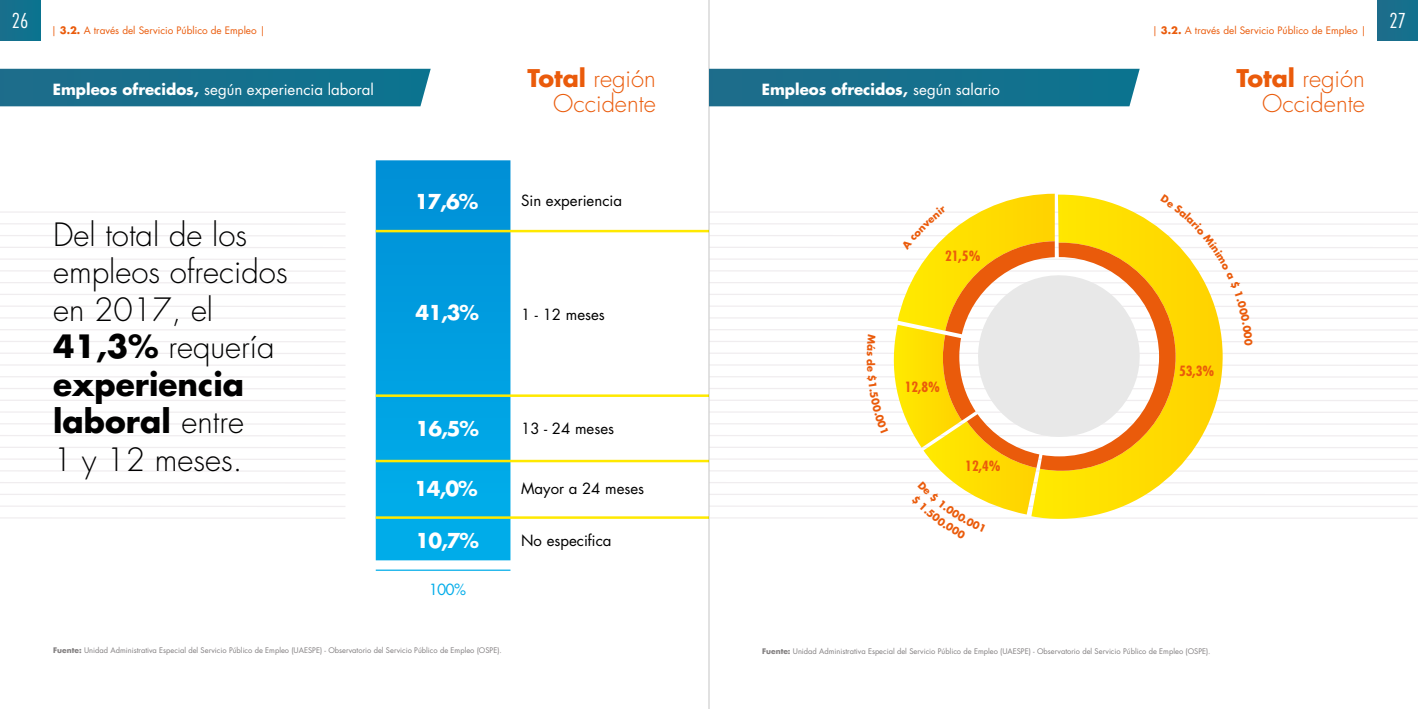
<style>
.page{position:relative;width:1418px;height:709px;background:#fff}
.page>*{position:absolute;margin:0;border:0;box-sizing:border-box;transform-origin:0 0}
.t1{font:300 31.25px/37.5px "Futura Std";color:#000}
.t2{font:300 23.75px/25px "Futura Std";color:#ea5b0b;text-align:right}
.t3{font:700 20px "Futura Std";letter-spacing:-.05em;color:#fff}
.t4{font:300 condensed 20px "Futura Std";color:#fff}
.t5{font:15px "Futura Std";color:#000}
.t6{font:15px "Futura Std";color:#fff}
.t7{font:700 15px "Futura Std";color:#fff}
.t8{font:15px "Futura Std";color:#00ace9}
.t9{font:700 condensed 13.75px "Futura Std";color:#ea5b0b}
.t10{font:10px "Futura Std";color:#ea5b0b}
.t11{font:7.5px "Futura Std";color:#827f80}
.s1{font-weight:700}
.s2{font-weight:400}
</style>
<div class="page">
<svg style="left:0;top:69px;width:431px;height:37px;background:#18718e"></svg>
<svg style="left:709px;top:69px;width:430px;height:37px;background:#17718e"></svg>
<hr style="left:709px;top:211px;width:708px;height:2px;background:#f0edef">
<hr style="left:709px;top:223px;width:708px;height:2px;background:#f0edef">
<hr style="left:709px;top:235px;width:708px;height:1px;background:#f0edef">
<hr style="left:709px;top:247px;width:708px;height:1px;background:#f0edef">
<hr style="left:709px;top:258px;width:708px;height:2px;background:#f0edef">
<hr style="left:709px;top:270px;width:708px;height:2px;background:#f0edef">
<hr style="left:709px;top:282px;width:708px;height:1px;background:#f0edef">
<hr style="left:709px;top:294px;width:708px;height:1px;background:#f0edef">
<hr style="left:709px;top:305px;width:708px;height:2px;background:#f0edef">
<hr style="left:709px;top:317px;width:708px;height:2px;background:#f0edef">
<hr style="left:709px;top:329px;width:708px;height:1px;background:#f0edef">
<hr style="left:709px;top:341px;width:708px;height:1px;background:#f0edef">
<hr style="left:709px;top:352px;width:708px;height:2px;background:#f0edef">
<hr style="left:709px;top:364px;width:708px;height:2px;background:#f0edef">
<hr style="left:709px;top:376px;width:708px;height:1px;background:#f0edef">
<hr style="left:709px;top:388px;width:708px;height:1px;background:#f0edef">
<hr style="left:709px;top:399px;width:708px;height:2px;background:#f0edef">
<hr style="left:709px;top:411px;width:708px;height:2px;background:#f0edef">
<hr style="left:709px;top:423px;width:708px;height:2px;background:#f0edef">
<hr style="left:709px;top:435px;width:708px;height:1px;background:#f0edef">
<hr style="left:709px;top:446px;width:708px;height:2px;background:#f0edef">
<hr style="left:709px;top:458px;width:708px;height:2px;background:#f0edef">
<hr style="left:709px;top:470px;width:708px;height:2px;background:#f0edef">
<hr style="left:709px;top:482px;width:708px;height:1px;background:#f0edef">
<hr style="left:709px;top:494px;width:708px;height:1px;background:#f0edef">
<hr style="left:709px;top:505px;width:708px;height:2px;background:#f0edef">
<hr style="left:709px;top:517px;width:708px;height:2px;background:#f0edef">
<svg style="left:376px;top:160px;width:134px;height:400px;background:#009fe0"></svg>
<hr style="left:376px;top:569px;width:134px;height:2px;background:#00ace9">
<hr style="left:376px;top:230px;width:333px;height:2px;background:#ffe900">
<hr style="left:376px;top:394px;width:333px;height:3px;background:#ffe900">
<hr style="left:376px;top:460px;width:333px;height:2px;background:#ffe900">
<hr style="left:376px;top:516px;width:333px;height:3px;background:#ffe900">
<hr style="left:0;top:211px;width:345px;height:2px;background:#f0edef">
<hr style="left:0;top:223px;width:345px;height:2px;background:#f0edef">
<hr style="left:0;top:235px;width:345px;height:1px;background:#f0edef">
<hr style="left:0;top:247px;width:345px;height:1px;background:#f0edef">
<hr style="left:0;top:258px;width:345px;height:2px;background:#f0edef">
<hr style="left:0;top:270px;width:345px;height:2px;background:#f0edef">
<hr style="left:0;top:282px;width:345px;height:1px;background:#f0edef">
<hr style="left:0;top:294px;width:345px;height:1px;background:#f0edef">
<hr style="left:0;top:305px;width:345px;height:2px;background:#f0edef">
<hr style="left:0;top:317px;width:345px;height:2px;background:#f0edef">
<hr style="left:0;top:329px;width:345px;height:1px;background:#f0edef">
<hr style="left:0;top:341px;width:345px;height:1px;background:#f0edef">
<hr style="left:0;top:352px;width:345px;height:2px;background:#f0edef">
<hr style="left:0;top:364px;width:345px;height:2px;background:#f0edef">
<hr style="left:0;top:376px;width:345px;height:1px;background:#f0edef">
<hr style="left:0;top:388px;width:345px;height:1px;background:#f0edef">
<hr style="left:0;top:399px;width:345px;height:2px;background:#f0edef">
<hr style="left:0;top:411px;width:345px;height:2px;background:#f0edef">
<hr style="left:0;top:423px;width:345px;height:2px;background:#f0edef">
<hr style="left:0;top:435px;width:345px;height:1px;background:#f0edef">
<hr style="left:0;top:446px;width:345px;height:2px;background:#f0edef">
<hr style="left:0;top:458px;width:345px;height:2px;background:#f0edef">
<hr style="left:0;top:470px;width:345px;height:2px;background:#f0edef">
<hr style="left:0;top:482px;width:345px;height:1px;background:#f0edef">
<hr style="left:0;top:494px;width:345px;height:1px;background:#f0edef">
<hr style="left:0;top:505px;width:345px;height:2px;background:#f0edef">
<hr style="left:0;top:517px;width:345px;height:2px;background:#f0edef">
<div style="left:0;top:0;width:40px;height:40px;background:#12718e"></div>
<div style="left:1377px;top:0;width:40px;height:40px;background:#186f8c"></div>
<hr style="left:708px;top:0;width:1px;height:709px;background:#d0d0d0">
<svg style="left:866px;top:194px;width:386px;height:325px"></svg>
<h3 class="t4" style="left:12px;top:9px;width:18px">26</h3>
<h3 class="t4" style="left:1389px;top:9px;width:18px">27</h3>
<h3 class="t10" style="left:51px;top:24px;width:216px">| <span class="s1">3.2.</span> A través del Servicio Público de Empleo |</h3>
<h3 class="t10" style="left:1152px;top:24px;width:216px">| <span class="s1">3.2.</span> A través del Servicio Público de Empleo |</h3>
<h3 class="t6" style="left:53px;top:80px;width:323px"><span class="s1">Empleos ofrecidos,</span> según experiencia laboral</h3>
<h1 class="t1" style="left:53px;top:217px;width:236px">Del total de los empleos ofrecidos en 2017, el<br><span class="s1">41,3%</span> requería <span class="s1">experiencia laboral</span> entre<br>1 y 12 meses.</h1>
<h2 class="t2" style="left:527px;top:67px;width:130px"><span class="s1">Total</span> región<br>Occidente</h2>
<h2 class="t2" style="left:1236px;top:67px;width:130px"><span class="s1">Total</span> región<br>Occidente</h2>
<h3 class="t7" style="left:761px;top:80px;width:240px">Empleos ofrecidos, <span class="s2">según salario</span></h3>
<h3 class="t3" style="left:415px;top:188px;width:65px">17,6%</h3>
<h3 class="t5" style="left:521px;top:191px;width:102px">Sin experiencia</h3>
<h3 class="t3" style="left:415px;top:299px;width:65px">41,3%</h3>
<h3 class="t5" style="left:521px;top:305px;width:85px">1 - 12 meses</h3>
<h3 class="t3" style="left:415px;top:415px;width:65px">16,5%</h3>
<h3 class="t5" style="left:521px;top:419px;width:94px">13 - 24 meses</h3>
<h3 class="t3" style="left:414px;top:475px;width:65px">14,0%</h3>
<h3 class="t3" style="left:415px;top:527px;width:65px">10,7%</h3>
<h3 class="t8" style="left:428px;top:580px;width:39px">100%</h3>
<h3 class="t5" style="left:521px;top:479px;width:125px">Mayor a 24 meses</h3>
<h3 class="t5" style="left:521px;top:530px;width:92px">No especifica</h3>
<h3 class="t9" style="left:945px;top:247px;width:37px">21,5%</h3>
<h3 class="t9" style="left:904px;top:378px;width:37px">12,8%</h3>
<h3 class="t9" style="left:965px;top:457px;width:37px">12,4%</h3>
<h3 class="t9" style="left:1179px;top:363px;width:37px">53,3%</h3>
<p class="t11" style="left:53px;top:645px;width:450px"><span class="s1">Fuente:</span> Unidad Administrativa Especial del Servicio Público de Empleo (UAESPE) - Observatorio del Servicio Público de Empleo (OSPE).</p>
<p class="t11" style="left:762px;top:646px;width:450px"><span class="s1">Fuente:</span> Unidad Administrativa Especial del Servicio Público de Empleo (UAESPE) - Observatorio del Servicio Público de Empleo (OSPE).</p>
</div>
